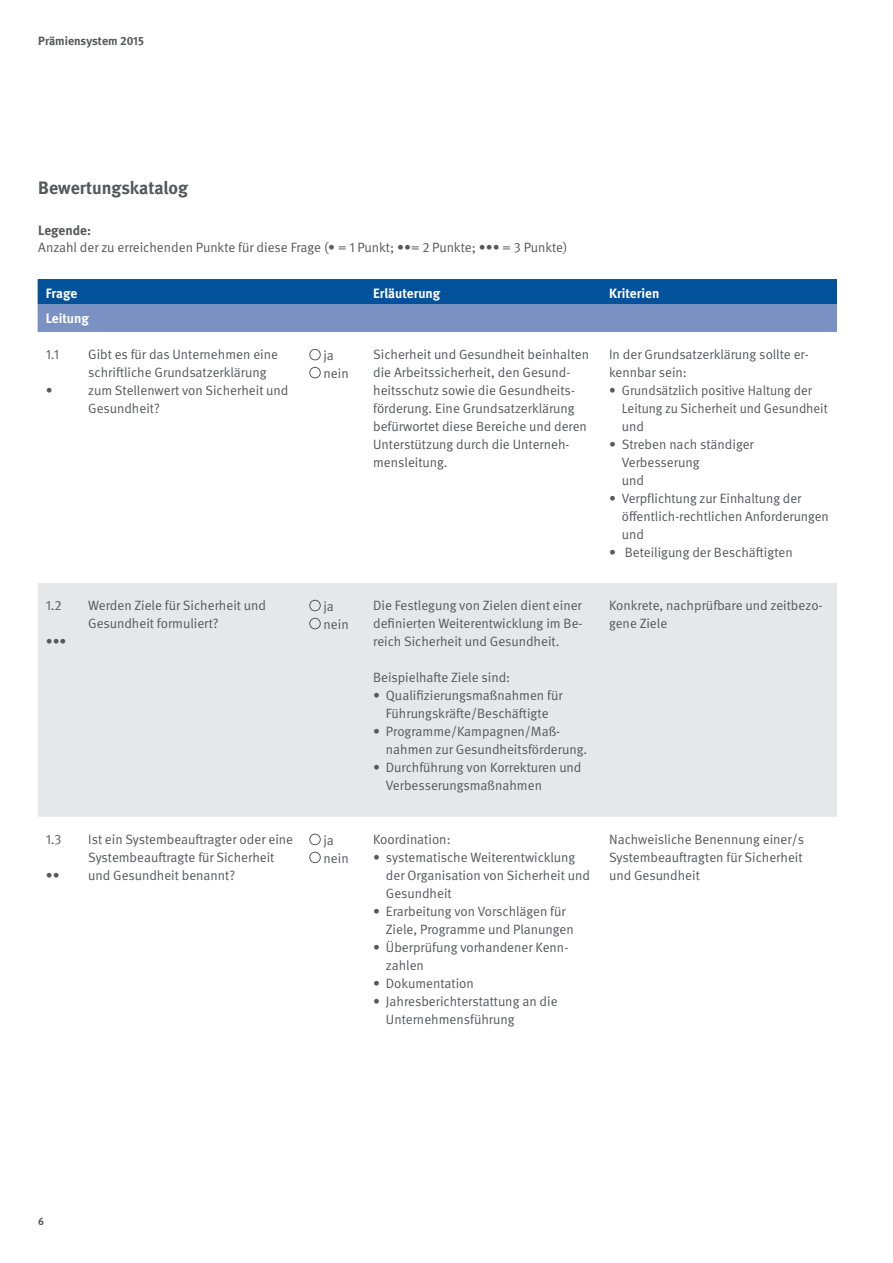
<style>
.page{position:relative;width:893px;height:1263px;background:#fff}
.page>*{position:absolute;margin:0;border:0;box-sizing:border-box;transform-origin:0 0}
.t1{font:700 18px "DGUV Meta";letter-spacing:-.005em;color:#57585a}
.t2{font:13.5px/18px "DGUV Meta";color:#57585a}
.t3{font:700 13.5px "DGUV Meta";color:#fff}
.t4{font:700 13.5px "DGUV Meta";color:#57585a}
.t5{font:700 12px "DGUV Meta";color:#57585a}
.t6{font:700 10.5px "DGUV Meta";color:#57585a}
</style>
<div class="page">
<svg style="left:38px;top:279px;width:799px;height:53px;background:#4173b0"></svg>
<div style="left:38px;top:583px;width:799px;height:234px;background:#e6e7e9"></div>
<div style="left:309px;top:349px;width:12px;height:11px;border:1px solid #57585a;border-radius:50%"></div>
<div style="left:309px;top:367px;width:12px;height:11px;border:1px solid #57585a;border-radius:50%"></div>
<div style="left:309px;top:600px;width:12px;height:11px;border:1px solid #57585a;border-radius:50%"></div>
<div style="left:309px;top:618px;width:12px;height:11px;border:1px solid #57585a;border-radius:50%"></div>
<div style="left:309px;top:834px;width:12px;height:11px;border:1px solid #57585a;border-radius:50%"></div>
<div style="left:309px;top:852px;width:12px;height:11px;border:1px solid #57585a;border-radius:50%"></div>
<p class="t5" style="left:38px;top:34px;width:107px">Prämiensystem 2015</p>
<h1 class="t1" style="left:38px;top:177px;width:151px">Bewertungskatalog</h1>
<p class="t4" style="left:38px;top:222px;width:54px">Legende:</p>
<p class="t2" style="left:38px;top:239px;width:531px">Anzahl der zu erreichenden Punkte für diese Frage (• = 1 Punkt; ••= 2 Punkte; ••• = 3 Punkte)</p>
<p class="t3" style="left:46px;top:285px;width:33px">Frage</p>
<p class="t3" style="left:373px;top:285px;width:69px">Erläuterung</p>
<p class="t3" style="left:609px;top:285px;width:52px">Kriterien</p>
<p class="t3" style="left:46px;top:310px;width:45px">Leitung</p>
<p class="t2" style="left:46px;top:346px;width:15px">1.1</p>
<p class="t2" style="left:46px;top:382px;width:8px">•</p>
<p class="t2" style="left:88px;top:346px;width:202px">Gibt es für das Unternehmen eine schriftliche Grundsatzerklärung zum Stellenwert von Sicherheit und<br>Gesundheit?</p>
<p class="t2" style="left:324px;top:347px;width:27px">ja nein</p>
<p class="t2" style="left:373px;top:346px;width:217px">Sicherheit und Gesundheit beinhalten die Arbeitssicherheit, den Gesund&shy;heitsschutz sowie die Gesundheits&shy;förderung. Eine Grundsatzerklärung befürwortet diese Bereiche und deren Unterstützung durch die Unterneh&shy;mensleitung.</p>
<p class="t2" style="left:609px;top:346px;width:201px">In der Grundsatzerklärung sollte er&shy;kennbar sein:</p>
<p class="t2" style="left:622px;top:382px;width:207px;text-indent:-13px">• Grundsätzlich positive Haltung der<br>Leitung zu Sicherheit und Gesundheit und</p>
<p class="t2" style="left:622px;top:436px;width:133px;text-indent:-13px">• Streben nach ständiger<br>Verbesserung<br>und</p>
<p class="t2" style="left:622px;top:490px;width:209px;text-indent:-13px">• Verpflichtung zur Einhaltung der öffentlich-rechtlichen Anforderungen und</p>
<p class="t2" style="left:609px;top:544px;width:185px">• Beteiligung der Beschäftigten</p>
<p class="t2" style="left:46px;top:597px;width:17px">1.2</p>
<p class="t2" style="left:46px;top:633px;width:22px">•••</p>
<p class="t2" style="left:46px;top:830px;width:17px">1.3</p>
<p class="t2" style="left:46px;top:866px;width:15px">••</p>
<p class="t2" style="left:88px;top:597px;width:179px">Werden Ziele für Sicherheit und<br>Gesundheit formuliert?</p>
<p class="t2" style="left:324px;top:598px;width:27px">ja nein</p>
<p class="t2" style="left:373px;top:597px;width:211px;text-align:justify">Die Festlegung von Zielen dient einer definierten Weiterentwicklung im Be&shy;reich Sicherheit und Gesundheit.</p>
<p class="t2" style="left:373px;top:669px;width:139px">Beispielhafte Ziele sind:</p>
<p class="t2" style="left:373px;top:687px;width:191px;text-align:center">• Qualifizierungsmaßnahmen für<br>Führungskräfte/Beschäftigte</p>
<p class="t2" style="left:386px;top:723px;width:203px;text-indent:-13px">• Programme/Kampagnen/Maß&shy;nahmen zur Gesundheitsförderung.</p>
<p class="t2" style="left:386px;top:759px;width:197px;text-indent:-13px">• Durchführung von Korrekturen und<br>Verbesserungsmaßnahmen</p>
<p class="t2" style="left:88px;top:830px;width:206px">Ist ein Systembeauftragter oder eine<br>Systembeauftragte für Sicherheit und Gesundheit benannt?</p>
<p class="t2" style="left:324px;top:832px;width:27px">ja nein</p>
<p class="t2" style="left:373px;top:831px;width:79px">Koordination:</p>
<p class="t2" style="left:386px;top:849px;width:206px;text-indent:-13px">• systematische Weiterentwicklung der Organisation von Sicherheit und<br>Gesundheit</p>
<p class="t2" style="left:386px;top:902px;width:189px;text-indent:-13px">• Erarbeitung von Vorschlägen für<br>Ziele, Programme und Planungen</p>
<p class="t2" style="left:386px;top:938px;width:184px;text-indent:-13px">• Überprüfung vorhandener Kenn&shy;zahlen</p>
<p class="t2" style="left:373px;top:974px;width:102px">• Dokumentation</p>
<p class="t2" style="left:386px;top:992px;width:173px;text-indent:-13px">• Jahresberichterstattung an die<br>Unternehmensführung</p>
<p class="t2" style="left:609px;top:597px;width:215px">Konkrete, nachprüfbare und zeitbezo&shy;gene Ziele</p>
<p class="t2" style="left:609px;top:830px;width:197px;text-align:justify">Nachweisliche Benennung einer/s Systembeauftragten für Sicherheit und Gesundheit</p>
<p class="t6" style="left:38px;top:1215px;width:7px">6</p>
</div>
